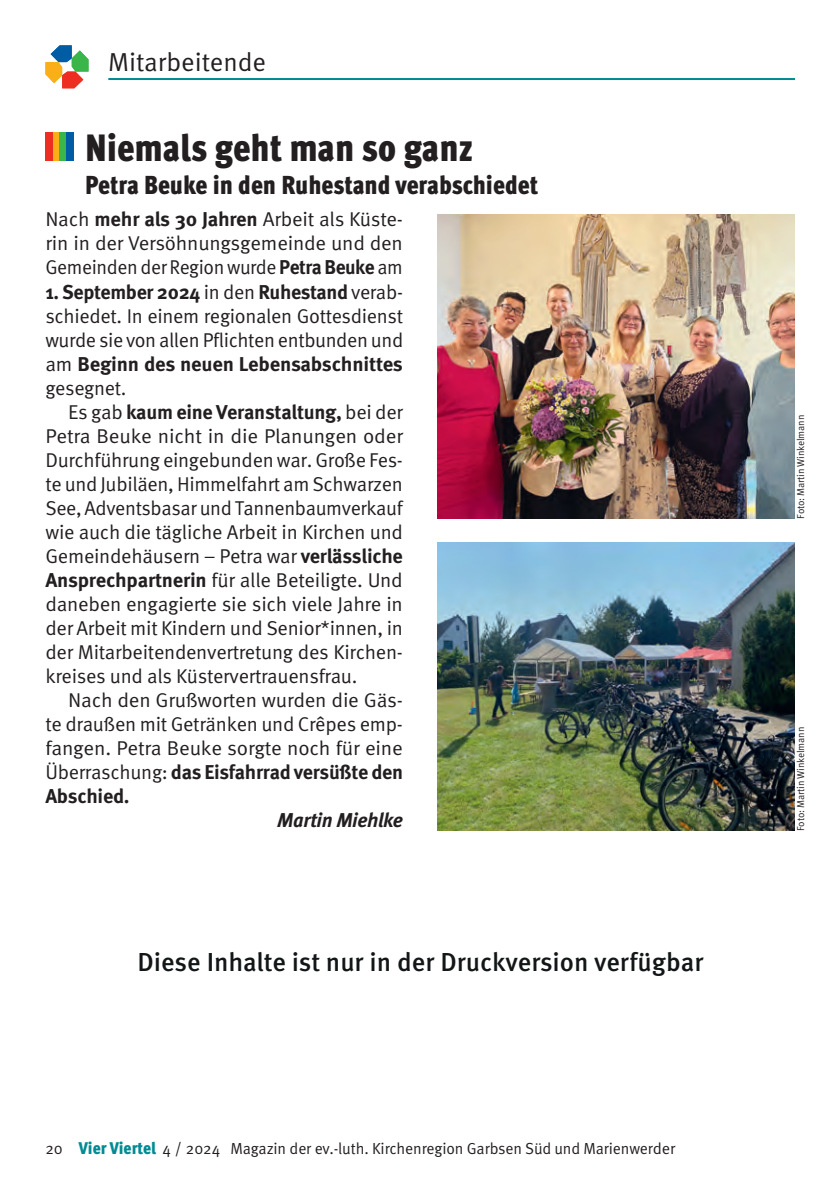
<style>
.page{position:relative;width:840px;height:1191px;background:#fff}
.page>*{position:absolute;margin:0;border:0;box-sizing:border-box;transform-origin:0 0}
.t1{font:900 condensed 38px "Meta Pro";color:#231f20}
.t2{font:500 26px "Meta Pro";color:#121617}
.t3{font:900 condensed 26px "Meta Pro";color:#231f20}
.t4{font:26px "Meta Pro Norm";color:#231f20}
.t5{font:20px/24px "Meta Pro Norm";letter-spacing:-.015em;color:#231f20;text-align:justify}
.t6{font:700 20px/24px "Meta Pro";letter-spacing:-.015em;color:#231f20}
.t7{font:italic 700 20px "Meta Pro";letter-spacing:-.02em;color:#231f20}
.t8{font:16px "Meta Pro Norm";letter-spacing:-.01em;color:#231f20}
.t9{font:10px "Meta Pro Norm";letter-spacing:-.01em;color:#231f20}
.s1{font-family:"Meta Pro";font-weight:700}
.s2{font-family:"Meta Pro Norm";font-weight:400}
.s3{font-family:"Meta Pro";font-weight:900;font-stretch:condensed;font-size:17px;color:#008b93}
</style>
<div class="page">
<svg style="left:45px;top:45px;width:43px;height:43px"></svg>
<hr style="left:108px;top:78px;width:686px;height:2px;background:#008b93">
<div style="left:53px;top:133px;width:7px;height:28px;background:#faaf18"></div>
<div style="left:45px;top:133px;width:8px;height:28px;background:#ee2e22"></div>
<div style="left:60px;top:133px;width:7px;height:28px;background:#3ab54a"></div>
<div style="left:67px;top:133px;width:7px;height:28px;background:#015ca3"></div>
<img style="left:437px;top:214px;width:357px;height:304px">
<img style="left:437px;top:542px;width:357px;height:288px">
<h2 class="t4" style="left:108px;top:42px;width:159px">Mitarbeitende</h2>
<h1 class="t1" style="left:85px;top:118px;width:389px">Niemals geht man so ganz</h1>
<h2 class="t3" style="left:85px;top:165px;width:454px">Petra Beuke in den Ruhestand verabschiedet</h2>
<p class="t5" style="left:45px;top:206px;width:359px">Nach <span class="s1">mehr als 30 Jahren</span> Arbeit als Küste&shy;rin in der Versöhnungsgemeinde und den Gemeinden der Region wurde <span class="s1">Petra Beuke</span> am</p>
<p class="t6" style="left:45px;top:278px;width:359px">1. September 2024 <span class="s2">in den</span> Ruhestand <span class="s2">verab-</span></p>
<p class="t5" style="left:45px;top:302px;width:359px">schiedet. In einem regionalen Gottesdienst wurde sie von allen Pflichten entbunden und</p>
<p class="t6" style="left:45px;top:350px;width:359px"><span class="s2">am</span> Beginn des neuen Lebensabschnittes</p>
<p class="t5" style="left:45px;top:374px;width:83px">gesegnet.</p>
<p class="t6" style="left:68px;top:398px;width:336px"><span class="s2">Es gab</span> kaum eine Veranstaltung, <span class="s2">bei der</span></p>
<p class="t5" style="left:45px;top:422px;width:359px">Petra Beuke nicht in die Planungen oder Durchführung eingebunden war. Große Fes&shy;te und Jubiläen, Himmelfahrt am Schwarzen See, Adventsbasar und Tannenbaumverkauf wie auch die tägliche Arbeit in Kirchen und Gemeindehäusern – Petra war <span class="s1">verlässliche Ansprechpartnerin</span> für alle Beteiligte. Und daneben engagierte sie sich viele Jahre in der Arbeit mit Kindern und Senior*innen, in der Mitarbeitendenvertretung des Kirchen&shy;kreises und als Küstervertrauensfrau.</p>
<p class="t5" style="left:45px;top:686px;width:359px;text-indent:23px">Nach den Grußworten wurden die Gäs&shy;te draußen mit Getränken und Crêpes emp&shy;fangen. Petra Beuke sorgte noch für eine</p>
<p class="t6" style="left:45px;top:758px;width:359px"><span class="s2">Überraschung:</span> das Eisfahrrad versüßte den<br>Abschied.</p>
<p class="t7" style="left:277px;top:804px;width:127px">Martin Miehlke</p>
<h2 class="t2" style="left:137px;top:942px;width:567px">Diese Inhalte ist nur in der Druckversion verfügbar</h2>
<p class="t8" style="left:45px;top:1135px;width:631px">20 <span class="s3">Vier Viertel</span> 4 / 2024 Magazin der ev.-luth. Kirchenregion Garbsen Süd und Marienwerder</p>
<p class="t9" style="left:792px;top:518px;width:105px;rotate:-90deg">Foto: Martin Winkelmann</p>
<p class="t9" style="left:792px;top:830px;width:105px;rotate:-90deg">Foto: Martin Winkelmann</p>
</div>
